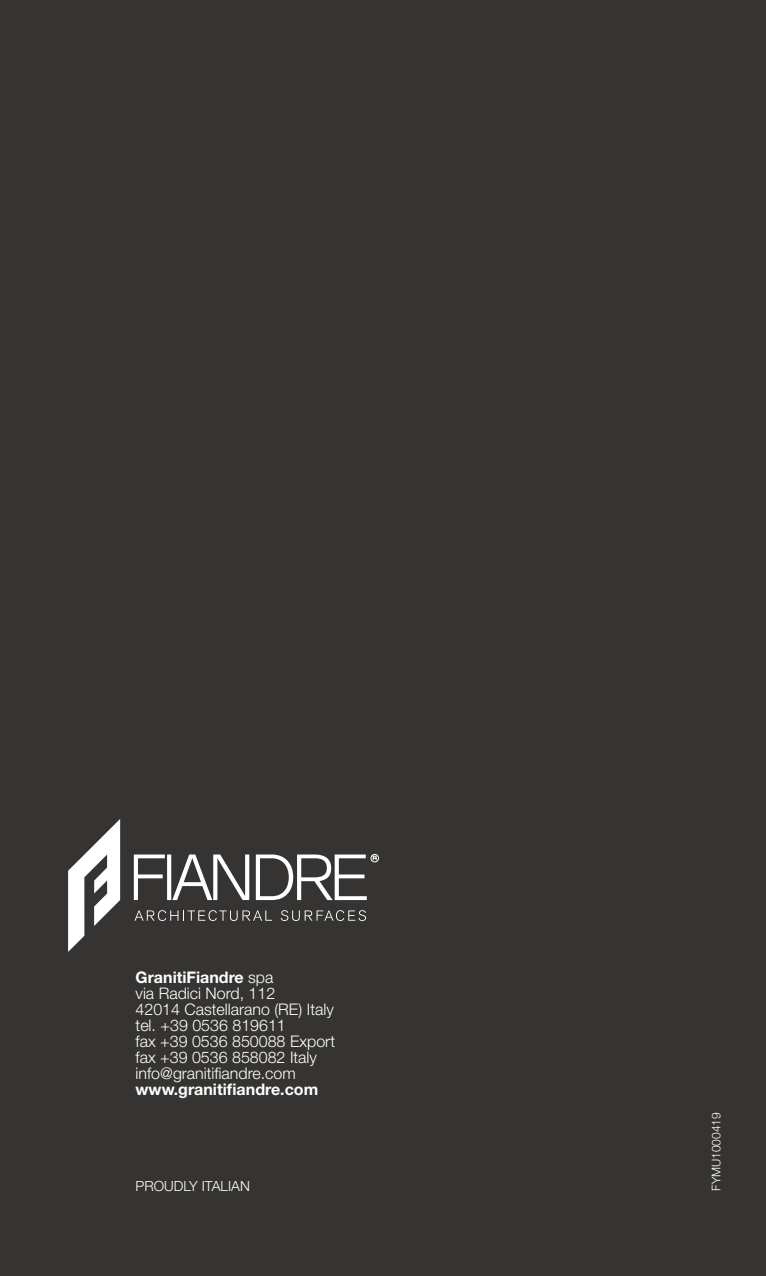
<style>
.page{position:relative;width:766px;height:1276px;background:#fff}
.page>*{position:absolute;margin:0;border:0;box-sizing:border-box;transform-origin:0 0}
.t1{font:300 16px/16px "Helvetica Neue LT Std";color:#fff}
.t2{font:700 16px "Helvetica Neue LT Std";color:#fff}
.t3{font:300 14px "Helvetica Neue LT Std";color:#fff}
.t4{font:300 12px "Helvetica Neue LT Std";color:#fff}
.s1{font-weight:700}
</style>
<div class="page">
<div style="left:0;top:0;width:765px;height:1276px;background:#363432"></div>
<svg style="left:68px;top:819px;width:52px;height:133px"></svg>
<svg style="left:167px;top:854px;width:4px;height:46px"></svg>
<svg style="left:172px;top:854px;width:77px;height:46px"></svg>
<svg style="left:134px;top:854px;width:31px;height:46px"></svg>
<svg style="left:134px;top:910px;width:138px;height:11px"></svg>
<svg style="left:281px;top:910px;width:85px;height:11px"></svg>
<svg style="left:256px;top:853px;width:123px;height:47px"></svg>
<p class="t1" style="left:135px;top:969px;width:201px"><span class="s1">GranitiFiandre</span> spa<br>via Radici Nord, 112<br>42014 Castellarano (RE) Italy tel. +39 0536 819611<br>fax +39 0536 850088 Export fax +39 0536 858082 Italy info@granitifiandre.com</p>
<p class="t2" style="left:135px;top:1080px;width:184px">www.granitifiandre.com</p>
<p class="t3" style="left:135px;top:1177px;width:116px">PROUDLY ITALIAN</p>
<p class="t4" style="left:708px;top:1191px;width:80px;rotate:-90deg">FYMU1000419</p>
</div>
